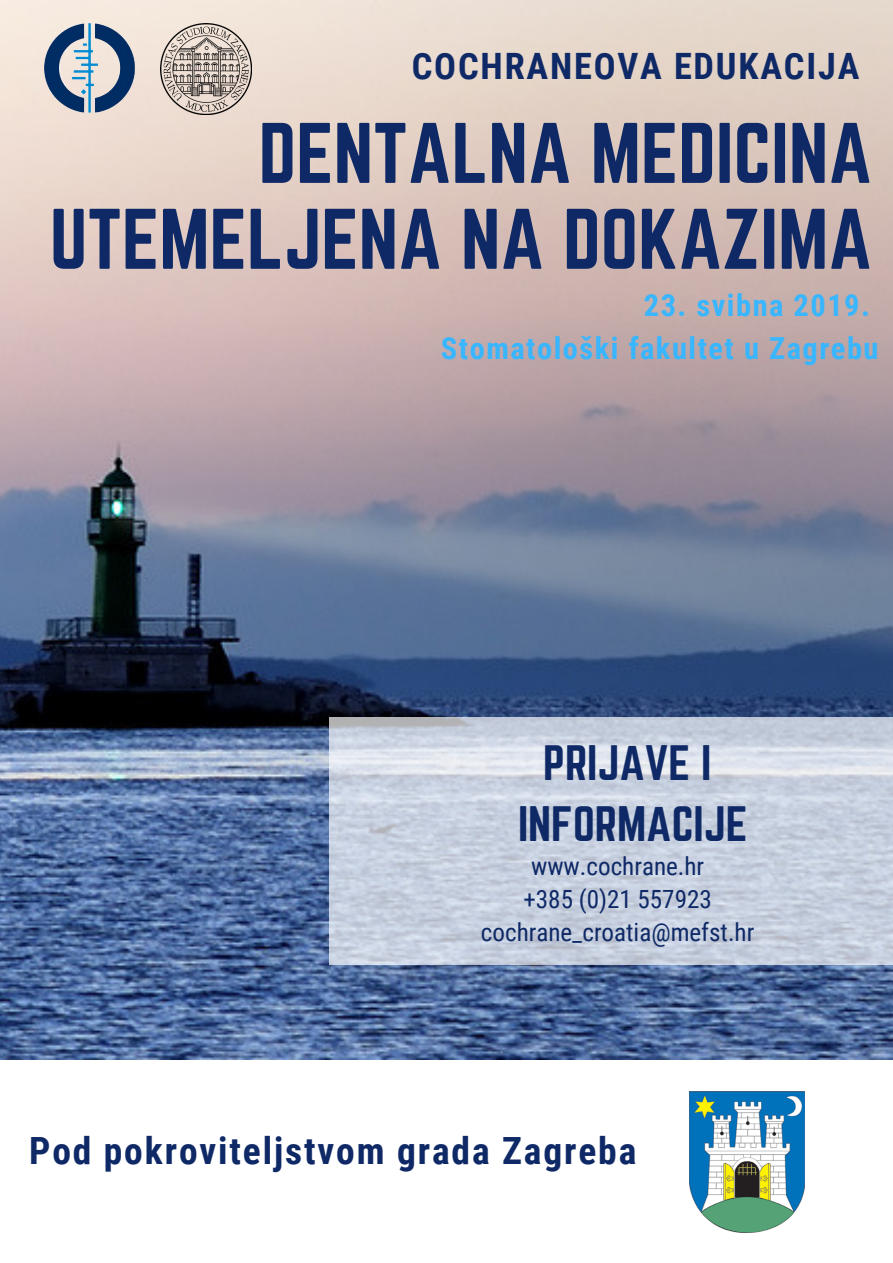
<style>
.page{position:relative;width:893px;height:1263px;background:#fff}
.page>*{position:absolute;margin:0;border:0;box-sizing:border-box;transform-origin:0 0}
.t1{font:75px/85.9px "Norwester";color:#0e2966;text-align:right}
.t2{font:43.65px/61px "Norwester";color:#0e2966;text-align:center}
.t3{font:700 37.5px "Roboto Condensed";letter-spacing:.05em;color:#0e2966}
.t4{font:700 36.3px "Roboto Condensed";letter-spacing:.05em;color:#0e2966}
.t5{font:700 30.38px/43.6px "Roboto Condensed";letter-spacing:.05em;color:#38b6ff;text-align:right}
.t6{font:25.05px/33.5px "Roboto Condensed";color:#0e2966;text-align:center}
</style>
<div class="page">
<img style="left:0;top:0;width:893px;height:1059px">
<svg style="left:329px;top:717px;width:564px;height:247px;background:#cad1e0"></svg>
<img style="left:45px;top:23px;width:89px;height:90px">
<img style="left:160px;top:23px;width:91px;height:92px">
<img style="left:689px;top:1091px;width:115px;height:141px">
<h3 class="t4" style="left:412px;top:46px;width:449px">COCHRANEOVA EDUKACIJA</h3>
<h1 class="t1" style="left:50px;top:114px;width:824px">DENTALNA MEDICINA<br>UTEMELJENA NA DOKAZIMA</h1>
<p class="t5" style="left:441px;top:284px;width:439px">23. svibna 2019.<br>Stomatološki fakultet u Zagrebu</p>
<h2 class="t2" style="left:518px;top:735px;width:231px">PRIJAVE I<br>INFORMACIJE</h2>
<p class="t6" style="left:481px;top:849px;width:275px">www.cochrane.hr<br>+385 (0)21 557923 cochrane_croatia@mefst.hr</p>
<h3 class="t3" style="left:29px;top:1129px;width:609px">Pod pokroviteljstvom grada Zagreba</h3>
</div>
